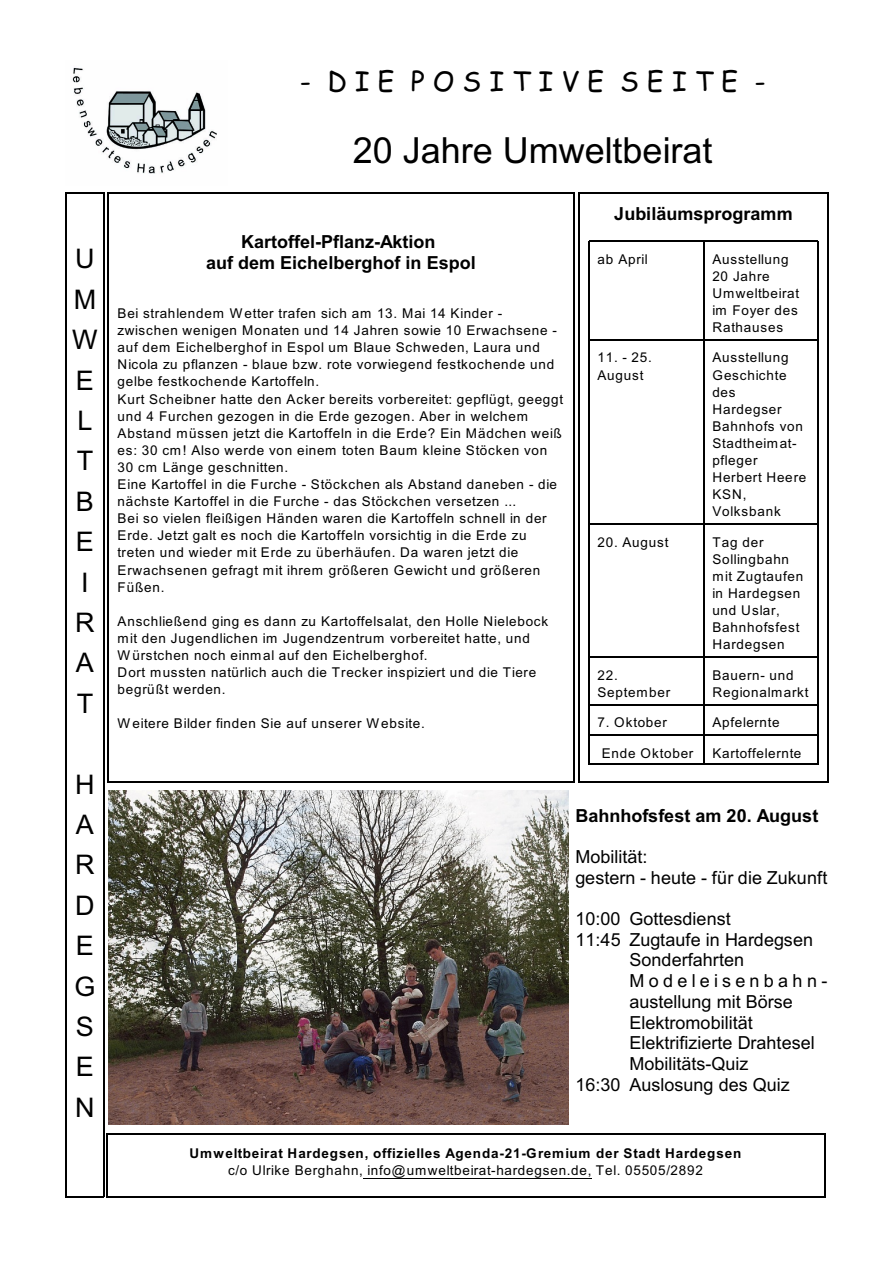
<style>
.page{position:relative;width:894px;height:1263px;background:#fff}
.page>*{position:absolute;margin:0;border:0;box-sizing:border-box;transform-origin:0 0}
.t1{font:36px "Arial";color:#000}
.t2{font:27px/40.3px "Arial";color:#000;text-align:center}
.t3{font:27px "Comic Sans MS";color:#000}
.t4{font:18px/20.7px "Arial";letter-spacing:.005em;color:#000}
.t5{font:700 18px/21.3px "Arial";color:#000;text-align:center}
.t6{font:18px "Arial";letter-spacing:.235em;color:#000}
.t7{font:13.5px/17.1px "Arial";letter-spacing:.06em;color:#000}
.t8{font:700 13.5px "Arial";letter-spacing:.06em;color:#000}
</style>
<div class="page">
<img style="left:72px;top:67px;width:145px;height:107px">
<hr style="left:66px;top:192px;width:1px;height:1005px;background:#000">
<hr style="left:103px;top:192px;width:1px;height:1005px;background:#000">
<hr style="left:66px;top:192px;width:38px;height:2px;background:#000">
<hr style="left:66px;top:1196px;width:38px;height:1px;background:#000">
<hr style="left:107px;top:192px;width:1px;height:590px;background:#000">
<hr style="left:573px;top:192px;width:2px;height:590px;background:#000">
<hr style="left:107px;top:192px;width:467px;height:1px;background:#000">
<hr style="left:107px;top:781px;width:467px;height:2px;background:#000">
<hr style="left:368px;top:1178px;width:224px;height:1px;background:#000">
<hr style="left:106px;top:1133px;width:1px;height:64px;background:#000">
<hr style="left:824px;top:1133px;width:1px;height:64px;background:#000">
<hr style="left:106px;top:1133px;width:719px;height:1px;background:#000">
<hr style="left:106px;top:1196px;width:719px;height:1px;background:#000">
<hr style="left:589px;top:241px;width:1px;height:98px;background:#000">
<hr style="left:589px;top:241px;width:114px;height:1px;background:#000">
<hr style="left:704px;top:241px;width:1px;height:98px;background:#000">
<hr style="left:817px;top:241px;width:1px;height:98px;background:#000">
<hr style="left:704px;top:241px;width:114px;height:1px;background:#000">
<hr style="left:589px;top:340px;width:1px;height:184px;background:#000">
<hr style="left:589px;top:340px;width:114px;height:1px;background:#000">
<hr style="left:704px;top:340px;width:1px;height:184px;background:#000">
<hr style="left:817px;top:340px;width:1px;height:184px;background:#000">
<hr style="left:704px;top:340px;width:114px;height:1px;background:#000">
<hr style="left:589px;top:524px;width:1px;height:133px;background:#000">
<hr style="left:589px;top:524px;width:114px;height:1px;background:#000">
<hr style="left:704px;top:524px;width:1px;height:133px;background:#000">
<hr style="left:817px;top:524px;width:1px;height:133px;background:#000">
<hr style="left:704px;top:524px;width:114px;height:1px;background:#000">
<hr style="left:589px;top:657px;width:1px;height:47px;background:#000">
<hr style="left:589px;top:657px;width:114px;height:1px;background:#000">
<hr style="left:704px;top:657px;width:1px;height:47px;background:#000">
<hr style="left:817px;top:657px;width:1px;height:47px;background:#000">
<hr style="left:704px;top:657px;width:114px;height:1px;background:#000">
<hr style="left:589px;top:704px;width:1px;height:31px;background:#000">
<hr style="left:589px;top:704px;width:114px;height:2px;background:#000">
<hr style="left:704px;top:704px;width:1px;height:31px;background:#000">
<hr style="left:817px;top:704px;width:1px;height:31px;background:#000">
<hr style="left:704px;top:704px;width:114px;height:2px;background:#000">
<hr style="left:589px;top:735px;width:1px;height:30px;background:#000">
<hr style="left:589px;top:735px;width:114px;height:1px;background:#000">
<hr style="left:589px;top:764px;width:114px;height:1px;background:#000">
<hr style="left:704px;top:735px;width:1px;height:30px;background:#000">
<hr style="left:817px;top:735px;width:1px;height:30px;background:#000">
<hr style="left:704px;top:735px;width:114px;height:1px;background:#000">
<hr style="left:704px;top:764px;width:114px;height:1px;background:#000">
<hr style="left:578px;top:192px;width:1px;height:590px;background:#000">
<hr style="left:827px;top:192px;width:2px;height:590px;background:#000">
<hr style="left:578px;top:192px;width:251px;height:1px;background:#000">
<hr style="left:578px;top:781px;width:251px;height:2px;background:#000">
<img style="left:109px;top:791px;width:460px;height:334px">
<h2 class="t2" style="left:72px;top:241px;width:27px">U<br>M<br>W<br>E<br>L<br>T<br>B<br>E<br>I<br>R<br>A<br>T</h2>
<h2 class="t2" style="left:75px;top:766px;width:23px;text-align:justify">H A R D E G S E N</h2>
<h2 class="t3" style="left:300px;top:69px;width:467px">- D I E P O S I T I V E S E I T E -</h2>
<h1 class="t1" style="left:353px;top:137px;width:361px">20 Jahre Umweltbeirat</h1>
<h3 class="t5" style="left:206px;top:233px;width:271px">Kartoffel-Pflanz-Aktion<br>auf dem Eichelberghof in Espol</h3>
<p class="t7" style="left:118px;top:306px;width:447px">Bei strahlendem W etter trafen sich am 13. Mai 14 Kinder - zwischen wenigen Monaten und 14 Jahren sowie 10 Erwachsene - auf dem Eichelberghof in Espol um Blaue Schweden, Laura und Nicola zu pflanzen - blaue bzw. rote vorwiegend festkochende und gelbe festkochende Kartoffeln.<br>Kurt Scheibner hatte den Acker bereits vorbereitet: gepflügt, geeggt und 4 Furchen gezogen in die Erde gezogen. Aber in welchem Abstand müssen jetzt die Kartoffeln in die Erde? Ein Mädchen weiß es: 30 cm! Also werde von einem toten Baum kleine Stöcken von 30 cm Länge geschnitten.<br>Eine Kartoffel in die Furche - Stöckchen als Abstand daneben - die nächste Kartoffel in die Furche - das Stöckchen versetzen ...<br>Bei so vielen fleißigen Händen waren die Kartoffeln schnell in der Erde. Jetzt galt es noch die Kartoffeln vorsichtig in die Erde zu treten und wieder mit Erde zu überhäufen. Da waren jetzt die Erwachsenen gefragt mit ihrem größeren Gewicht und größeren Füßen.</p>
<p class="t7" style="left:118px;top:614px;width:432px">Anschließend ging es dann zu Kartoffelsalat, den Holle Nielebock mit den Jugendlichen im Jugendzentrum vorbereitet hatte, und Würstchen noch einmal auf den Eichelberghof.<br>Dort mussten natürlich auch die Trecker inspiziert und die Tiere begrüßt werden.</p>
<p class="t7" style="left:118px;top:716px;width:309px">Weitere Bilder finden Sie auf unserer Website.</p>
<h3 class="t5" style="left:614px;top:204px;width:180px">Jubiläumsprogramm</h3>
<p class="t7" style="left:598px;top:252px;width:52px">ab April</p>
<p class="t7" style="left:712px;top:252px;width:88px">Ausstellung<br>20 Jahre<br>Umweltbeirat im Foyer des<br>Rathauses</p>
<p class="t7" style="left:598px;top:350px;width:56px">11. - 25.<br>August</p>
<p class="t7" style="left:712px;top:350px;width:95px">Ausstellung<br>Geschichte des<br>Hardegser<br>Bahnhofs von<br>Stadtheimat&shy;pfleger<br>Herbert Heere<br>KSN,<br>Volksbank</p>
<p class="t7" style="left:598px;top:535px;width:72px">20. August</p>
<p class="t7" style="left:712px;top:535px;width:92px">Tag der<br>Sollingbahn mit Zugtaufen in Hardegsen und Uslar,<br>Bahnhofsfest<br>Hardegsen</p>
<p class="t7" style="left:598px;top:668px;width:74px">22.<br>September</p>
<p class="t7" style="left:712px;top:668px;width:98px">Bauern- und<br>Regionalmarkt</p>
<p class="t7" style="left:598px;top:715px;width:71px">7. Oktober</p>
<p class="t7" style="left:712px;top:715px;width:69px">Apfelernte</p>
<p class="t7" style="left:602px;top:746px;width:93px">Ende Oktober</p>
<p class="t7" style="left:712px;top:746px;width:91px">Kartoffelernte</p>
<h3 class="t5" style="left:575px;top:806px;width:244px">Bahnhofsfest am 20. August</h3>
<h3 class="t4" style="left:575px;top:848px;width:254px">Mobilität:<br>gestern - heute - für die Zukunft</h3>
<h3 class="t4" style="left:575px;top:910px;width:157px">10:00 Gottesdienst</h3>
<h3 class="t4" style="left:575px;top:931px;width:239px">11:45 Zugtaufe in Hardegsen</h3>
<h3 class="t4" style="left:629px;top:951px;width:116px">Sonderfahrten</h3>
<h3 class="t6" style="left:629px;top:974px;width:200px">Modeleisenbahn-</h3>
<h3 class="t4" style="left:629px;top:993px;width:165px">austellung mit Börse</h3>
<h3 class="t4" style="left:629px;top:1014px;width:125px">Elektromobilität</h3>
<h3 class="t4" style="left:629px;top:1034px;width:187px">Elektrifizierte Drahtesel</h3>
<h3 class="t4" style="left:629px;top:1055px;width:121px">Mobilitäts-Quiz</h3>
<h3 class="t4" style="left:575px;top:1076px;width:216px">16:30 Auslosung des Quiz</h3>
<p class="t8" style="left:189px;top:1148px;width:554px">Umweltbeirat Hardegsen, offizielles Agenda-21-Gremium der Stadt Hardegsen</p>
<p class="t7" style="left:228px;top:1163px;width:476px">c/o Ulrike Berghahn, info@umweltbeirat-hardegsen.de, Tel. 05505/2892</p>
</div>
